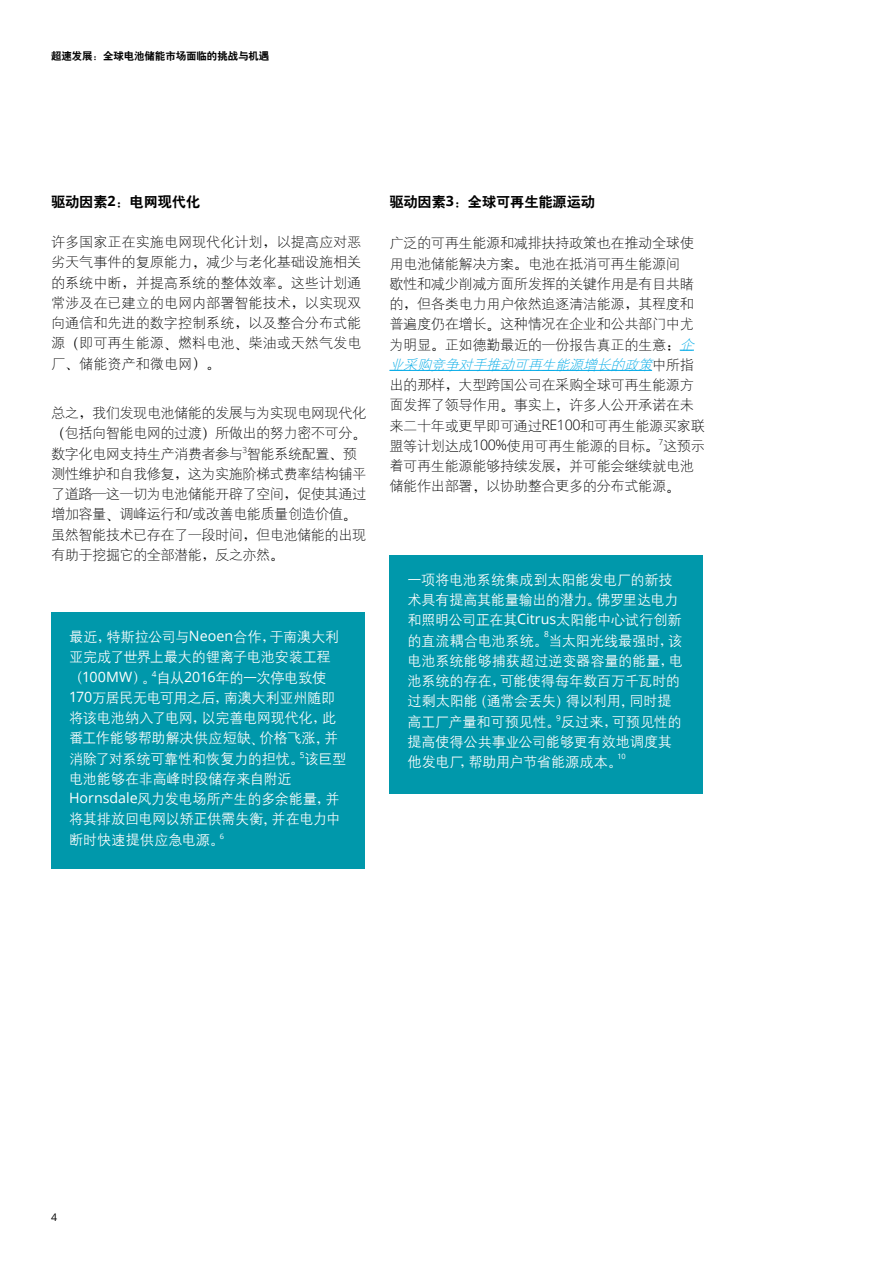
<style>
.page{position:relative;width:893px;height:1263px;background:#fff}
.page>*{position:absolute;margin:0;border:0;box-sizing:border-box;transform-origin:0 0}
.t1{font:14.25px/20.2px "H Yg 1 gj";letter-spacing:-.03em;color:#000}
.t2{font:14.25px/20.2px "H Yg 2 gj";letter-spacing:-.025em;color:#fff}
.t3{font:14.25px "H Yb 2 gj";letter-spacing:-.01em;color:#000}
.t4{font:10.5px "H Yb 2 gj";letter-spacing:-.01em;color:#000}
.t5{font:10.5px "Open Sans";color:#000}
.t6{font:8.25px "Open Sans";color:#fff}
.t7{font:7.5px "Open Sans";color:#fff}
.s1{font-family:"H Ya 6 gj"}
.s2{font-family:"Open Sans";font-weight:700}
.s3{font-family:"Open Sans";font-weight:300}
.s4{font-family:"Open Sans"}
.s5{font-style:italic;color:#00aae7}
</style>
<div class="page">
<div style="left:51px;top:612px;width:314px;height:256px;background:#0098ab"></div>
<svg style="left:680px;top:350px;width:14px;height:1px"></svg>
<hr style="left:389px;top:370px;width:263px;height:1px;background:#00aae7">
<div style="left:389px;top:555px;width:314px;height:238px;background:#0098ab"></div>
<p class="t4" style="left:51px;top:51px;width:220px">超速发展<span class="s1">：</span>全球电池储能市场面临的挑战与机遇</p>
<p class="t3" style="left:51px;top:194px;width:151px">驱动因素<span class="s2">2</span><span class="s1">：</span>电网现代化</p>
<p class="t1" style="left:51px;top:232px;width:312px;text-align:justify">许多国家正在实施电网现代化计划<span class="s1">，</span>以提高应对恶劣天气事件的复原能力<span class="s1">，</span>减少与老化基础设施相关的系统中断<span class="s1">，</span>并提高系统的整体效率<span class="s1">。</span>这些计划通常涉及在已建立的电网内部署智能技术<span class="s1">，</span>以实现双向通信和先进的数字控制系统<span class="s1">，</span>以及整合分布式能源<span class="s1">（</span>即可再生能源<span class="s1">、</span>燃料电池<span class="s1">、</span>柴油或天然气发电厂<span class="s1">、</span>储能资产和微电网<span class="s1">）。</span></p>
<p class="t1" style="left:51px;top:403px;width:317px">总之<span class="s1">，</span>我们发现电池储能的发展与为实现电网现代化<span class="s1">（</span>包括向智能电网的过渡<span class="s1">）</span>所做出的努力密不可分<span class="s1">。</span>数字化电网支持生产消费者参与<sup>3</sup>智能系统配置<span class="s1">、</span>预测性维护和自我修复<span class="s1">，</span>这为实施阶梯式费率结构铺平了道路<span class="s1">—</span>这一切为电池储能开辟了空间<span class="s1">，</span>促使其通过增加容量<span class="s1">、</span>调峰运行和<span class="s3">/</span>或改善电能质量创造价值<span class="s1">。</span>虽然智能技术已存在了一段时间<span class="s1">，</span>但电池储能的出现有助于挖掘它的全部潜能<span class="s1">，</span>反之亦然<span class="s1">。</span></p>
<p class="t2" style="left:69px;top:627px;width:279px">最近<span class="s1">，</span>特斯拉公司与<span class="s4">Neoen</span>合作<span class="s1">，</span>于南澳大利亚完成了世界上最大的锂离子电池安装工程<span class="s1">（</span><span class="s4">100MW</span><span class="s1">）。</span><sup>4</sup>自从<span class="s4">2016</span>年的一次停电致使<br><span class="s4">170</span>万居民无电可用之后<span class="s1">，</span>南澳大利亚州随即将该电池纳入了电网<span class="s1">，</span>以完善电网现代化<span class="s1">，</span>此番工作能够帮助解决供应短缺<span class="s1">、</span>价格飞涨<span class="s1">，</span>并消除了对系统可靠性和恢复力的担忧<span class="s1">。</span><sup>5</sup>该巨型电池能够在非高峰时段储存来自附近<br><span class="s4">Hornsdale</span>风力发电场所产生的多余能量<span class="s1">，</span>并将其排放回电网以矫正供需失衡<span class="s1">，</span>并在电力中断时快速提供应急电源<span class="s1">。</span><sup>6</sup></p>
<p class="t3" style="left:389px;top:194px;width:207px">驱动因素<span class="s2">3</span><span class="s1">：</span>全球可再生能源运动</p>
<p class="t1" style="left:389px;top:233px;width:317px">广泛的可再生能源和减排扶持政策也在推动全球使用电池储能解决方案<span class="s1">。</span>电池在抵消可再生能源间<br>歇性和减少削减方面所发挥的关键作用是有目共睹的<span class="s1">，</span>但各类电力用户依然追逐清洁能源<span class="s1">，</span>其程度和普遍度仍在增长<span class="s1">。</span>这种情况在企业和公共部门中尤为明显<span class="s1">。</span>正如德勤最近的一份报告真正的生意<span class="s1">：</span><span class="s5">企业采购竞争对手推动可再生能源增长的政策</span>中所指出的那样<span class="s1">，</span>大型跨国公司在采购全球可再生能源方面发挥了领导作用<span class="s1">。</span>事实上<span class="s1">，</span>许多人公开承诺在未来二十年或更早即可通过<span class="s3">RE100</span>和可再生能源买家联盟等计划达成<span class="s3">100%</span>使用可再生能源的目标<span class="s1">。</span><sup>7</sup>这预示着可再生能源能够持续发展<span class="s1">，</span>并可能会继续就电池储能作出部署<span class="s1">，</span>以协助整合更多的分布式能源<span class="s1">。</span></p>
<p class="t2" style="left:407px;top:569px;width:276px">一项将电池系统集成到太阳能发电厂的新技术具有提高其能量输出的潜力<span class="s1">。</span>佛罗里达电力和照明公司正在其<span class="s4">Citrus</span>太阳能中心试行创新的直流耦合电池系统<span class="s1">。</span>当太阳光线最强时<span class="s1">，</span>该</p>
<p class="t6" style="left:544px;top:628px;width:6px">8</p>
<p class="t2" style="left:407px;top:650px;width:277px">电池系统能够捕获超过逆变器容量的能量<span class="s1">，</span>电池系统的存在<span class="s1">，</span>可能使得每年数百万千瓦时的过剩太阳能<span class="s1">（</span>通常会丢失<span class="s1">）</span>得以利用<span class="s1">，</span>同时提高工厂产量和可预见性<span class="s1">。</span><sup>9</sup>反过来<span class="s1">，</span>可预见性的提高使得公共事业公司能够更有效地调度其他发电厂<span class="s1">，</span>帮助用户节省能源成本<span class="s1">。</span></p>
<p class="t7" style="left:617px;top:751px;width:10px">10</p>
<p class="t5" style="left:51px;top:1210px;width:8px">4</p>
</div>
